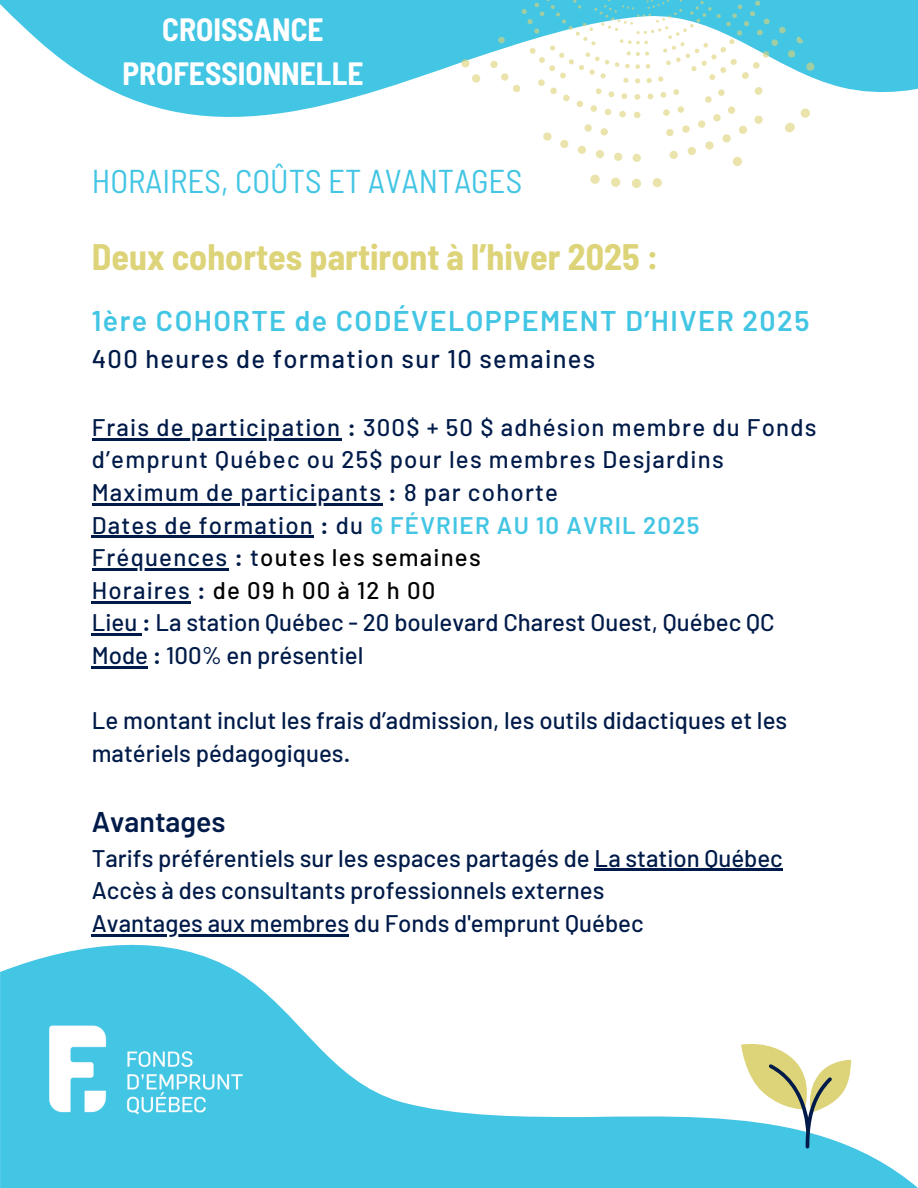
<style>
.page{position:relative;width:918px;height:1188px;background:#fff}
.page>*{position:absolute;margin:0;border:0;box-sizing:border-box;transform-origin:0 0}
.t1{font:700 semi-condensed 36px "Barlow";color:#ddd378}
.t2{font:semi-condensed 33px "Barlow";color:#43c5e4}
.t3{font:700 semi-condensed 31.5px/43.8px "Barlow";color:#fff;text-align:center}
.t4{font:600 28.5px "Barlow";letter-spacing:.05em;color:#43c5e4}
.t5{font:600 28.5px "Barlow";color:#001b49}
.t6{font:500 25.5px "Barlow";letter-spacing:.05em;color:#001b49}
.t7{font:500 24px/32.7px "Barlow";color:#001b49}
.t8{font:500 24px/32.7px "Barlow";letter-spacing:.05em;color:#001b49}
.t9{font:500 24px "Barlow";letter-spacing:.05em;color:#000}
.t10{font:600 24px "Barlow";letter-spacing:.05em;color:#43c5e4}
.s1{font-weight:600}
.s2{font-weight:500;color:#001b49}
.s3{color:#001b49}
.s4{font-weight:600;color:#001b49}
</style>
<div class="page">
<svg style="left:0;top:934px;width:918px;height:254px"></svg>
<svg style="left:0;top:0;width:918px;height:117px;fill:#43c5e4"></svg>
<svg style="left:741px;top:1044px;width:110px;height:104px"></svg>
<img style="left:17px;top:970px;width:258px;height:199px">
<hr style="left:92px;top:438px;width:249px;height:2px;background:#001b49">
<hr style="left:92px;top:503px;width:290px;height:2px;background:#001b49">
<hr style="left:92px;top:536px;width:222px;height:2px;background:#001b49">
<hr style="left:92px;top:568px;width:136px;height:3px;background:#001b49">
<hr style="left:92px;top:601px;width:99px;height:2px;background:#001b49">
<hr style="left:92px;top:634px;width:50px;height:2px;background:#001b49">
<hr style="left:92px;top:666px;width:56px;height:3px;background:#001b49">
<hr style="left:595px;top:869px;width:188px;height:2px;background:#001b49">
<hr style="left:92px;top:934px;width:257px;height:2px;background:#001b49">
<svg style="left:442px;top:0;width:402px;height:188px"></svg>
<p class="t3" style="left:122px;top:6px;width:243px">CROISSANCE<br>PROFESSIONNELLE</p>
<p class="t2" style="left:92px;top:160px;width:432px">HORAIRES, COÛTS ET AVANTAGES</p>
<p class="t1" style="left:92px;top:234px;width:568px">Deux cohortes partiront à l’hiver 2025 :</p>
<h3 class="t4" style="left:92px;top:303px;width:719px">1ère COHORTE de CODÉVELOPPEMENT D’HIVER 2025</h3>
<h3 class="t6" style="left:92px;top:343px;width:505px">400 heures de formation sur 10 semaines</h3>
<h1 class="t8" style="left:92px;top:410px;width:726px">Frais de participation <span class="s1">:</span> 300$ + 50 $ adhésion membre du Fonds d’emprunt Québec ou 25$ pour les membres Desjardins</h1>
<h2 class="t8" style="left:92px;top:475px;width:468px">Maximum de participants <span class="s1">:</span> 8 par cohorte</h2>
<h4 class="t10" style="left:92px;top:510px;width:609px"><span class="s2">Dates de formation</span> <span class="s3">:</span> <span class="s2">du</span> 6 FÉVRIER AU 10 AVRIL 2025</h4>
<p class="t9" style="left:92px;top:542px;width:390px"><span class="s3">Fréquences</span> <span class="s4">:</span> <span class="s3">t</span>outes les semaines</p>
<p class="t9" style="left:92px;top:575px;width:345px"><span class="s3">Horaires</span> <span class="s4">:</span> de 09 h 00 à 12 h 00</p>
<p class="t7" style="left:92px;top:605px;width:684px">Lieu <span class="s1">:</span> La station Québec - 20 boulevard Charest Ouest, Québec QC</p>
<p class="t7" style="left:92px;top:638px;width:273px">Mode <span class="s1">:</span> 100% en présentiel</p>
<p class="t7" style="left:92px;top:703px;width:697px">Le montant inclut les frais d’admission, les outils didactiques et les matériels pédagogiques.</p>
<p class="t5" style="left:92px;top:803px;width:135px">Avantages</p>
<p class="t7" style="left:92px;top:841px;width:693px">Tarifs préférentiels sur les espaces partagés de La station Québec</p>
<p class="t7" style="left:92px;top:873px;width:514px">Accès à des consultants professionnels externes</p>
<p class="t7" style="left:92px;top:906px;width:553px">Avantages aux membres du Fonds d'emprunt Québec</p>
</div>
